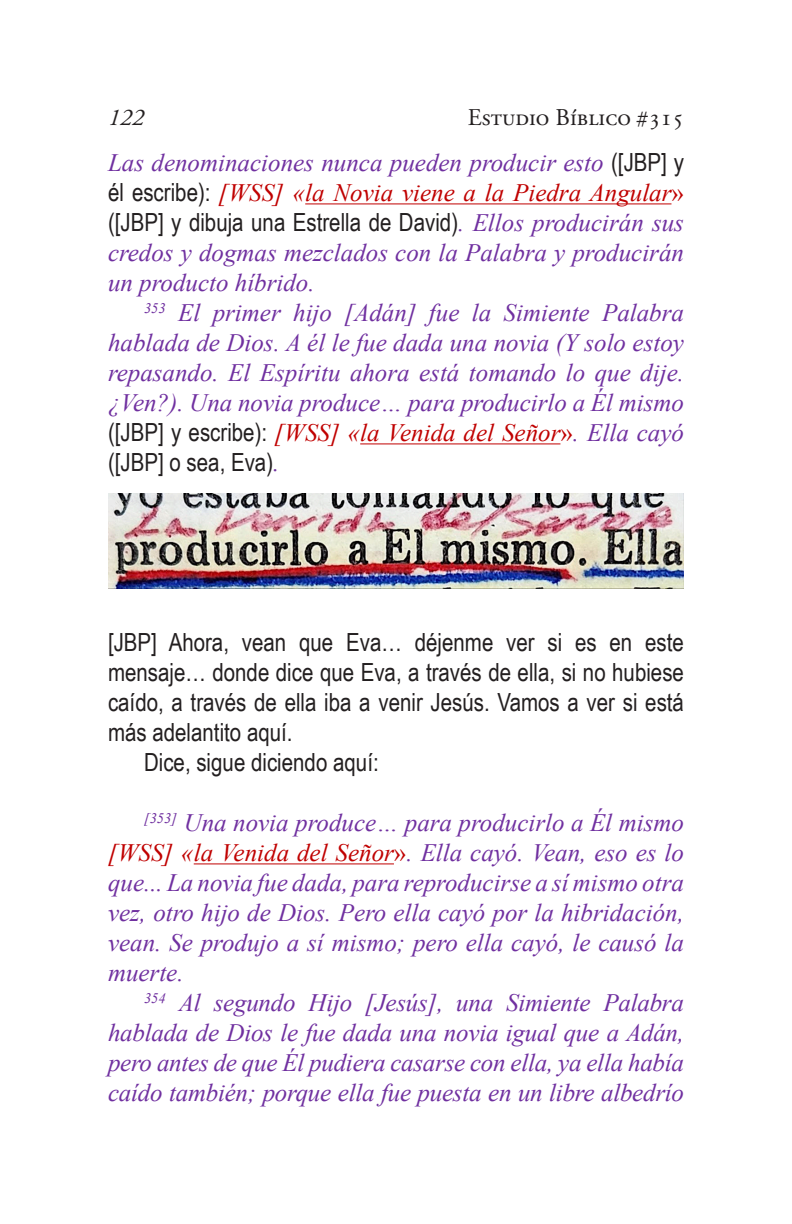
<style>
.page{position:relative;width:792px;height:1224px;background:#fff}
.page>*{position:absolute;margin:0;border:0;box-sizing:border-box;transform-origin:0 0}
.t1{font:italic 25px/30px "Times New Roman";color:#7030a0;text-align:justify}
.t2{font:25px/30px "Arial Narrow";color:#231f20;text-align:justify}
.t3{font:24px "Adobe Garamond Pro";color:#231f20}
.t4{font:italic 24px "Adobe Garamond Pro";color:#231f20}
.s1{font-family:"Arial Narrow";font-style:normal;color:#231f20}
.s2{color:#c00000}
.s3{font-style:normal;color:#c00000}
</style>
<div class="page">
<hr style="left:305px;top:204px;width:366px;height:1px;background:#c00000">
<hr style="left:360px;top:444px;width:200px;height:1px;background:#c00000">
<hr style="left:194px;top:864px;width:200px;height:1px;background:#c00000">
<img style="left:108px;top:493px;width:576px;height:96px">
<p class="t4" style="left:108px;top:103px;width:37px">122</p>
<p class="t3" style="left:468px;top:103px;width:218px">Estudio Bíblico #315</p>
<p class="t1" style="left:108px;top:147px;width:578px">Las denominaciones nunca pueden producir esto <span class="s1">([JBP] y él escribe):</span> <span class="s2">[WSS] «la Novia viene a la Piedra Angular</span><span class="s3">» </span><span class="s1">([JBP] y dibuja una Estrella de David)</span>. Ellos producirán sus credos y dogmas mezclados con la Palabra y producirán un producto híbrido.</p>
<p class="t1" style="left:108px;top:297px;width:578px;text-indent:36px"><sup>353</sup> El primer hijo [Adán] fue la Simiente Palabra hablada de Dios. A él le fue dada una novia (Y solo estoy repasando. El Espíritu ahora está tomando lo que dije. ¿Ven?). Una novia produce… para producirlo a Él mismo <span class="s1">([JBP] y escribe):</span> <span class="s2">[WSS] «la Venida del Señor</span><span class="s3">»</span>. Ella cayó <span class="s1">([JBP] o sea, Eva)</span>.</p>
<p class="t2" style="left:108px;top:626px;width:578px">[JBP] Ahora, vean que Eva… déjenme ver si es en este mensaje… donde dice que Eva, a través de ella, si no hubiese caído, a través de ella iba a venir Jesús. Vamos a ver si está más adelantito aquí.</p>
<p class="t2" style="left:144px;top:746px;width:236px">Dice, sigue diciendo aquí:</p>
<p class="t1" style="left:108px;top:807px;width:578px;text-indent:36px"><sup>[353]</sup> Una novia produce… para producirlo a Él mismo <span class="s2">[WSS] «la Venida del Señor</span><span class="s3">»</span>. Ella cayó. Vean, eso es lo que... La novia fue dada, para reproducirse a sí mismo otra vez, otro hijo de Dios. Pero ella cayó por la hibridación, vean. Se produjo a sí mismo; pero ella cayó, le causó la muerte.</p>
<p class="t1" style="left:108px;top:987px;width:578px;text-indent:36px"><sup>354</sup> Al segundo Hijo [Jesús], una Simiente Palabra hablada de Dios le fue dada una novia igual que a Adán, pero antes de que Él pudiera casarse con ella, ya ella había caído también; porque ella fue puesta en un libre albedrío</p>
</div>
